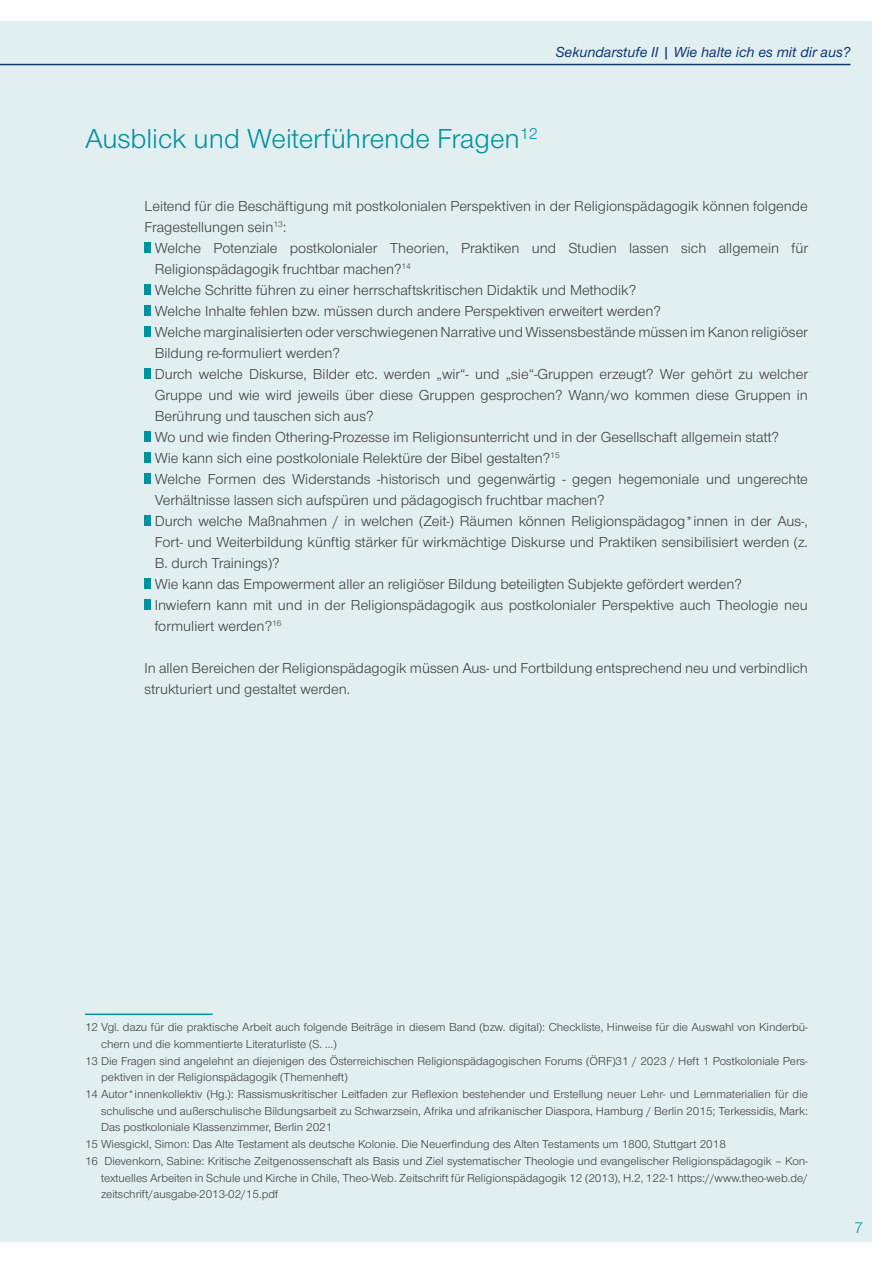
<style>
.page{position:relative;width:893px;height:1263px;background:#fff}
.page>*{position:absolute;margin:0;border:0;box-sizing:border-box;transform-origin:0 0}
.t1{font:28.5px "Nordelbica";color:#00929e}
.t2{font:16.5px "Nordelbica";color:#00929e}
.t3{font:15px/21px "Nordelbica";color:#3e3e3f}
.t4{font:italic 500 15px "Nordelbica";color:#0a3672}
.t5{font:12px "Nordelbica";color:#3e3e3f}
</style>
<div class="page">
<div style="left:0;top:21px;width:872px;height:1221px;background:#e2eff1"></div>
<hr style="left:0;top:64px;width:850px;height:1px;background:#0a3672">
<div style="left:145px;top:242px;width:6px;height:11px;background:#00929e"></div>
<div style="left:145px;top:284px;width:6px;height:11px;background:#00929e"></div>
<div style="left:145px;top:305px;width:6px;height:11px;background:#00929e"></div>
<div style="left:145px;top:326px;width:6px;height:11px;background:#00929e"></div>
<div style="left:145px;top:368px;width:6px;height:11px;background:#00929e"></div>
<div style="left:145px;top:431px;width:6px;height:11px;background:#00929e"></div>
<div style="left:145px;top:452px;width:6px;height:11px;background:#00929e"></div>
<div style="left:145px;top:473px;width:6px;height:11px;background:#00929e"></div>
<div style="left:145px;top:515px;width:6px;height:11px;background:#00929e"></div>
<div style="left:145px;top:578px;width:6px;height:11px;background:#00929e"></div>
<div style="left:145px;top:599px;width:6px;height:11px;background:#00929e"></div>
<hr style="left:85px;top:1013px;width:128px;height:2px;background:#00929e">
<p class="t4" style="left:556px;top:44px;width:296px">Sekundarstufe II | Wie halte ich es mit dir aus?</p>
<h1 class="t1" style="left:85px;top:122px;width:454px">Ausblick und Weiterführende Fragen<sup>12</sup></h1>
<p class="t3" style="left:145px;top:196px;width:665px">Leitend für die Beschäftigung mit postkolonialen Perspektiven in der Religionspädagogik können folgende<br>Fragestellungen sein<sup>13</sup>:</p>
<p class="t3" style="left:155px;top:238px;width:655px">Welche Potenziale postkolonialer Theorien, Praktiken und Studien lassen sich allgemein für Religionspädagogik fruchtbar machen?<sup>14<br></sup>Welche Schritte führen zu einer herrschaftskritischen Didaktik und Methodik?<br>Welche Inhalte fehlen bzw. müssen durch andere Perspektiven erweitert werden?<br>Welche marginalisierten oder verschwiegenen Narrative und Wissensbestände müssen im Kanon religiöser Bildung re-formuliert werden?<br>Durch welche Diskurse, Bilder etc. werden „wir“- und „sie“-Gruppen erzeugt? Wer gehört zu welcher Gruppe und wie wird jeweils über diese Gruppen gesprochen? Wann/wo kommen diese Gruppen in Berührung und tauschen sich aus?<br>Wo und wie finden Othering-Prozesse im Religionsunterricht und in der Gesellschaft allgemein statt?<br>Wie kann sich eine postkoloniale Relektüre der Bibel gestalten?<sup>15<br></sup>Welche Formen des Widerstands -historisch und gegenwärtig - gegen hegemoniale und ungerechte Verhältnisse lassen sich aufspüren und pädagogisch fruchtbar machen?<br>Durch welche Maßnahmen / in welchen (Zeit-) Räumen können Religionspädagog*innen in der Aus-, Fort- und Weiterbildung künftig stärker für wirkmächtige Diskurse und Praktiken sensibilisiert werden (z.<br>B. durch Trainings)?<br>Wie kann das Empowerment aller an religiöser Bildung beteiligten Subjekte gefördert werden?<br>Inwiefern kann mit und in der Religionspädagogik aus postkolonialer Perspektive auch Theologie neu formuliert werden?<sup>16</sup></p>
<p class="t3" style="left:145px;top:658px;width:665px">In allen Bereichen der Religionspädagogik müssen Aus- und Fortbildung entsprechend neu und verbindlich strukturiert und gestaltet werden.</p>
<p class="t5" style="left:85px;top:1020px;width:724px">12 Vgl. dazu für die praktische Arbeit auch folgende Beiträge in diesem Band (bzw. digital): Checkliste, Hinweise für die Auswahl von Kinderbü-</p>
<p class="t5" style="left:101px;top:1037px;width:237px">chern und die kommentierte Literaturliste (S. …)</p>
<p class="t5" style="left:85px;top:1054px;width:724px">13 Die Fragen sind angelehnt an diejenigen des Österreichischen Religionspädagogischen Forums (ÖRF)31 / 2023 / Heft 1 Postkoloniale Pers-</p>
<p class="t5" style="left:101px;top:1070px;width:248px">pektiven in der Religionspädagogik (Themenheft)</p>
<p class="t5" style="left:85px;top:1087px;width:724px">14 Autor*innenkollektiv (Hg.): Rassismuskritischer Leitfaden zur Reflexion bestehender und Erstellung neuer Lehr- und Lernmaterialien für die</p>
<p class="t5" style="left:101px;top:1104px;width:708px">schulische und außerschulische Bildungsarbeit zu Schwarzsein, Afrika und afrikanischer Diaspora, Hamburg / Berlin 2015; Terkessidis, Mark:</p>
<p class="t5" style="left:101px;top:1120px;width:233px">Das postkoloniale Klassenzimmer, Berlin 2021</p>
<p class="t5" style="left:85px;top:1137px;width:642px">15 Wiesgickl, Simon: Das Alte Testament als deutsche Kolonie. Die Neuerfindung des Alten Testaments um 1800, Stuttgart 2018</p>
<p class="t5" style="left:85px;top:1154px;width:724px">16 Dievenkorn, Sabine: Kritische Zeitgenossenschaft als Basis und Ziel systematischer Theologie und evangelischer Religionspädagogik – Kon-</p>
<p class="t5" style="left:101px;top:1171px;width:708px">textuelles Arbeiten in Schule und Kirche in Chile, Theo-Web. Zeitschrift für Religionspädagogik 12 (2013), H.2, 122-1 https://www.theo-web.de/</p>
<p class="t5" style="left:101px;top:1187px;width:179px">zeitschrift/ausgabe-2013-02/15.pdf</p>
<p class="t2" style="left:854px;top:1218px;width:11px">7</p>
</div>
